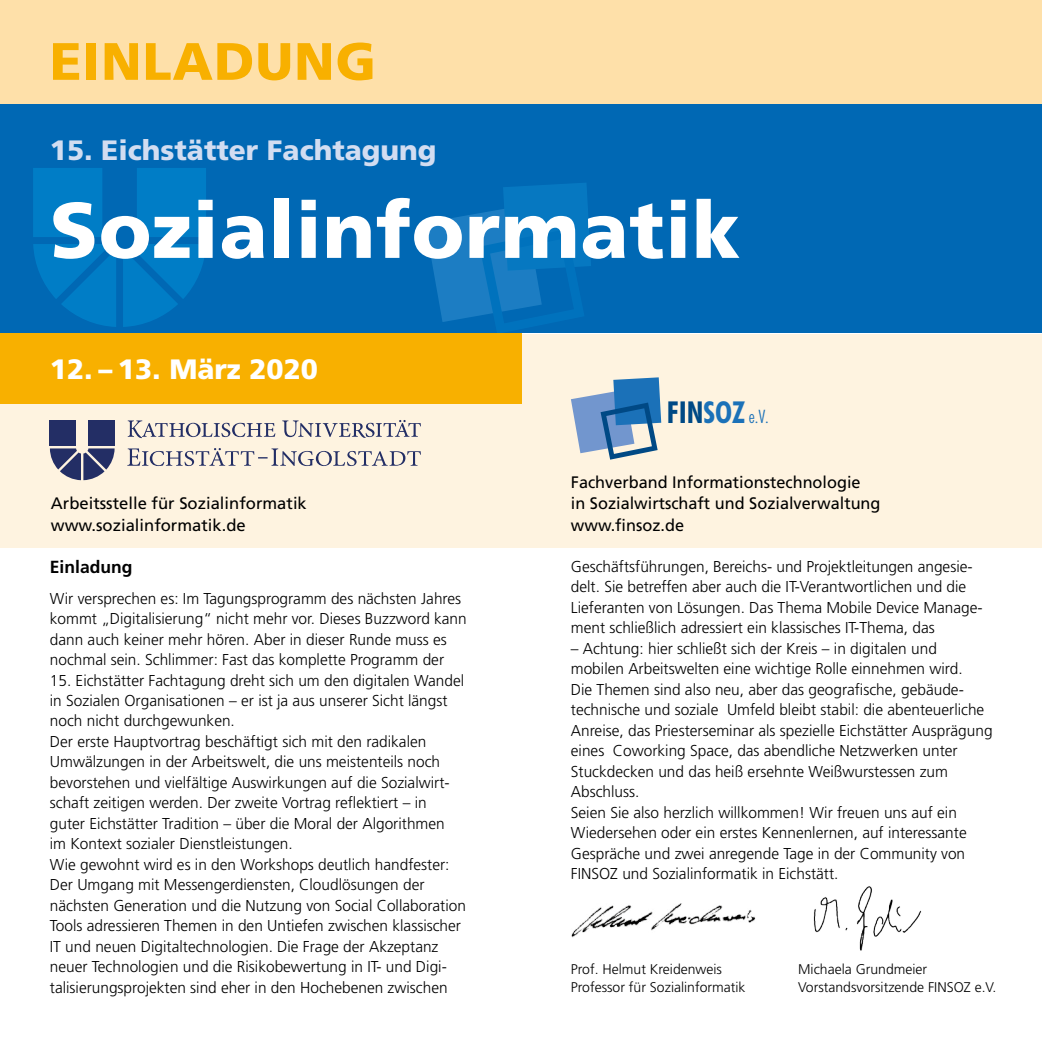
<style>
.page{position:relative;width:1042px;height:1042px;background:#fff}
.page>*{position:absolute;margin:0;border:0;box-sizing:border-box;transform-origin:0 0}
.Text{font:900 78.75px "Frutiger LT";letter-spacing:.01em;color:#fff}
.Text-2{font:900 52.5px "Frutiger LT";letter-spacing:.02em;color:#f8b000}
.t1{font:300 condensed 34.12px "Futura BT";color:#1b71b8}
.t2{font:900 28px "Frutiger LT";color:#d2ddf1}
.t3{font:900 28px "Frutiger LT";color:#fff}
.t4{font:300 condensed 18.55px "Futura BT";color:#1b71b8}
.Text_light_8{font:700 17.5px "Frutiger LT";color:#000}
.Text_light_8-2{font:16.62px "Frutiger LT";color:#000}
.Text_Einladung{font:300 15.75px/20.5px "Frutiger LT";color:#000}
.Text_light_8-3{font:300 14px "Frutiger LT";color:#000}
.s1{font-weight:700;font-size:55.65px;color:#004985}
.s2{font-weight:700;font-size:55.65px}
.s3{font-weight:700;font-size:30.28px;color:#004985}
.s4{font-weight:700;font-size:30.28px}
</style>
<div class="page">
<div style="left:0;top:334px;width:1042px;height:214px;background:#fef3e0"></div>
<div style="left:0;top:103px;width:1042px;height:230px;background:#0068b4"></div>
<svg style="left:33px;top:168px;width:173px;height:159px"></svg>
<svg style="left:425px;top:183px;width:166px;height:151px"></svg>
<div style="left:0;top:333px;width:521px;height:71px;background:#f8b000"></div>
<div style="left:0;top:0;width:1042px;height:103px;background:#fee0a9"></div>
<svg style="left:571px;top:377px;width:90px;height:83px"></svg>
<svg style="left:127px;top:448px;width:294px;height:18px"></svg>
<svg style="left:128px;top:420px;width:293px;height:18px"></svg>
<div style="left:50px;top:420px;width:26px;height:26px;background:#232e65"></div>
<div style="left:88px;top:420px;width:27px;height:26px;background:#232e65"></div>
<svg style="left:50px;top:448px;width:65px;height:32px"></svg>
<img style="left:571px;top:903px;width:185px;height:35px">
<img style="left:813px;top:886px;width:109px;height:65px">
<p class="Text-2" style="left:50px;top:30px;width:328px">EINLADUNG</p>
<p class="t2" style="left:50px;top:134px;width:388px">15. Eichstätter Fachtagung</p>
<p class="Text" style="left:50px;top:183px;width:692px">Sozialinformatik</p>
<h3 class="t1" style="left:601px;top:233px;width:189px"><span class="s1">FIN</span><span class="s2">SOZ</span> e.V.</h3>
<p class="t3" style="left:50px;top:352px;width:270px">12. – 13. März 2020</p>
<p class="Text_light_8-2" style="left:51px;top:493px;width:257px">Arbeitsstelle für Sozialinformatik</p>
<p class="Text_light_8-2" style="left:51px;top:515px;width:196px">www.sozialinformatik.de</p>
<p class="Text_light_8" style="left:50px;top:557px;width:84px">Einladung</p>
<p class="Text_Einladung" style="left:50px;top:588px;width:418px">Wir versprechen es: Im Tagungsprogramm des nächsten Jahres kommt „Digitalisierung“ nicht mehr vor. Dieses Buzzword kann dann auch keiner mehr hören. Aber in dieser Runde muss es nochmal sein. Schlimmer: Fast das komplette Programm der</p>
<p class="Text_Einladung" style="left:50px;top:670px;width:416px">15. Eichstätter Fachtagung dreht sich um den digitalen Wandel in Sozialen Organisationen – er ist ja aus unserer Sicht längst noch nicht durchgewunken.</p>
<p class="Text_Einladung" style="left:50px;top:731px;width:401px">Der erste Hauptvortrag beschäftigt sich mit den radikalen Umwälzungen in der Arbeitswelt, die uns meistenteils noch bevorstehen und vielfältige Auswirkungen auf die Sozialwirt&shy;schaft zeitigen werden. Der zweite Vortrag reflektiert – in guter Eichstätter Tradition – über die Moral der Algorithmen im -Kontext sozialer Dienstleistungen.</p>
<p class="Text_Einladung" style="left:50px;top:854px;width:417px">Wie gewohnt wird es in den Workshops deutlich handfester:<br>Der Umgang mit Messengerdiensten, Cloudlösungen der nächsten Generation und die Nutzung von Social Collaboration Tools adressieren Themen in den Untiefen zwischen klassischer IT und neuen Digitaltechnologien. Die Frage der Akzeptanz neuer Technologien und die Risikobewertung in IT- und Digi&shy;talisierungsprojekten sind eher in den Hochebenen zwischen</p>
<p class="t4" style="left:667px;top:405px;width:103px"><span class="s3">FIN</span><span class="s4">SOZ</span> e.V.</p>
<p class="Text_light_8-2" style="left:571px;top:472px;width:291px">Fachverband Informationstechnologie</p>
<p class="Text_light_8-2" style="left:571px;top:494px;width:311px">in Sozialwirtschaft und Sozialverwaltung</p>
<p class="Text_light_8-2" style="left:571px;top:515px;width:115px">www.finsoz.de</p>
<p class="Text_Einladung" style="left:571px;top:556px;width:413px">Geschäftsführungen, Bereichs- und Projektleitungen angesie&shy;delt. Sie betreffen aber auch die IT-Verantwortlichen und die Lieferanten von Lösungen. Das Thema Mobile Device Manage&shy;ment schließlich adressiert ein klassisches IT-Thema, das</p>
<p class="Text_Einladung" style="left:571px;top:638px;width:393px">– Achtung: hier schließt sich der Kreis – in digitalen und mobilen Arbeitswelten eine wichtige Rolle einnehmen wird.</p>
<p class="Text_Einladung" style="left:571px;top:679px;width:423px">Die Themen sind also neu, aber das geografische, gebäude&shy;technische und soziale Umfeld bleibt stabil: die abenteuerliche Anreise, das Priesterseminar als spezielle Eichstätter Ausprägung eines Coworking Space, das abendliche Netzwerken unter Stuckdecken und das heiß ersehnte Weißwurstessen zum Abschluss.</p>
<p class="Text_Einladung" style="left:571px;top:802px;width:397px">Seien Sie also herzlich willkommen! Wir freuen uns auf ein Wiedersehen oder ein erstes Kennenlernen, auf interessante Gespräche und zwei anregende Tage in der Community von FINSOZ und Sozialinformatik in Eichstätt.</p>
<p class="Text_light_8-3" style="left:571px;top:961px;width:153px">Prof. Helmut Kreidenweis</p>
<p class="Text_light_8-3" style="left:571px;top:979px;width:176px">Professor für Sozialinformatik</p>
<p class="Text_light_8-3" style="left:798px;top:961px;width:131px">Michaela Grundmeier</p>
<p class="Text_light_8-3" style="left:798px;top:979px;width:200px">Vorstandsvorsitzende FINSOZ e.V.</p>
</div>
